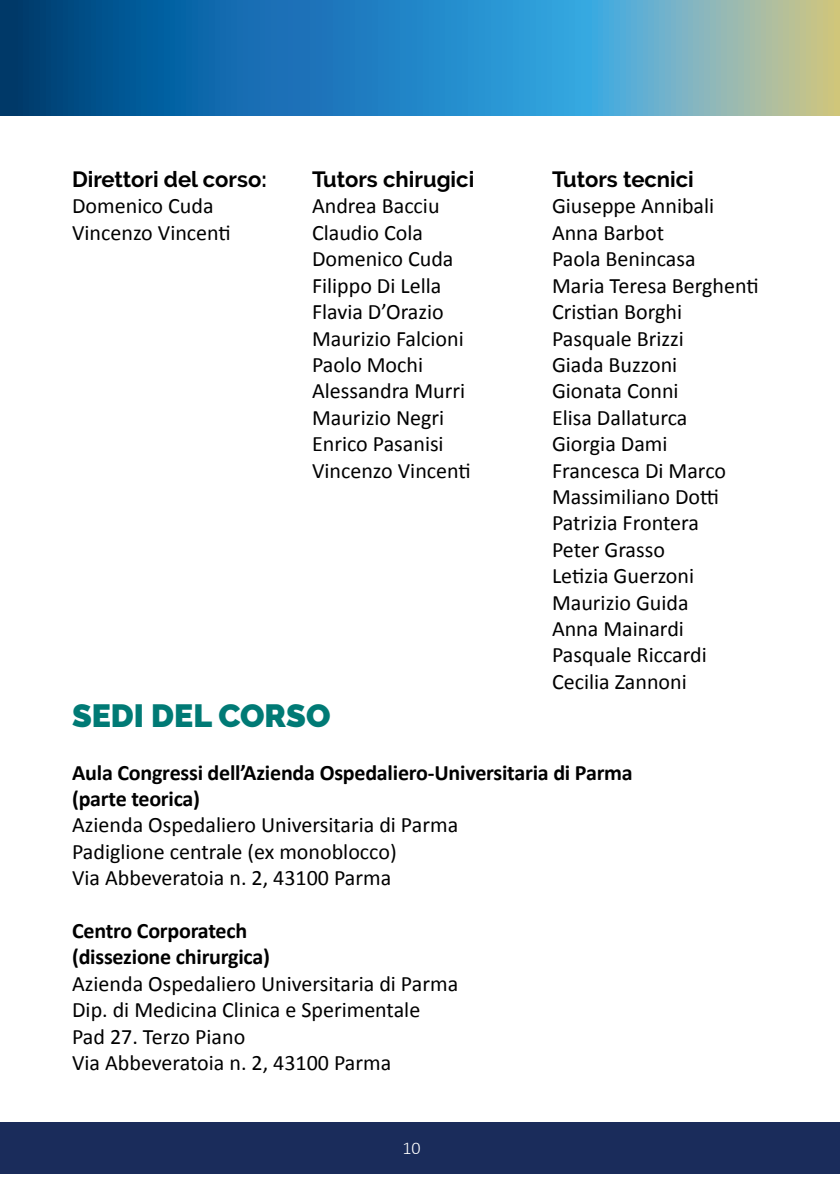
<style>
.page{position:relative;width:840px;height:1191px;background:#fff}
.page>*{position:absolute;margin:0;border:0;box-sizing:border-box;transform-origin:0 0}
.t1{font:900 32px "Raleway";color:#007a75}
.t2{font:22px/26.4px "Calibri";color:#000}
.t3{font:700 22px/26.4px "Calibri";letter-spacing:-.01em;color:#000}
.t4{font:700 22px "Raleway";color:#000}
.t5{font:300 18px "Calibri";color:#fff}
</style>
<div class="page">
<div style="left:0;top:1123px;width:839px;height:51px;background:#1a2c5b"></div>
<svg style="left:0;top:0;width:839px;height:115px;background:#3987b2"></svg>
<p class="t4" style="left:72px;top:167px;width:196px">Direttori del corso:</p>
<p class="t2" style="left:72px;top:192px;width:160px">Domenico Cuda<br>Vincenzo Vincenti</p>
<p class="t4" style="left:312px;top:167px;width:164px">Tutors chirugici</p>
<p class="t2" style="left:312px;top:192px;width:160px">Andrea Bacciu<br>Claudio Cola<br>Domenico Cuda<br>Filippo Di Lella<br>Flavia D’Orazio<br>Maurizio Falcioni<br>Paolo Mochi<br>Alessandra Murri<br>Maurizio Negri<br>Enrico Pasanisi<br>Vincenzo Vincenti</p>
<p class="t4" style="left:551px;top:167px;width:143px">Tutors tecnici</p>
<p class="t2" style="left:551px;top:192px;width:208px">Giuseppe Annibali<br>Anna Barbot<br>Paola Benincasa<br>Maria Teresa Berghenti<br>Cristian Borghi<br>Pasquale Brizzi<br>Giada Buzzoni<br>Gionata Conni<br>Elisa Dallaturca<br>Giorgia Dami<br>Francesca Di Marco<br>Massimiliano Dotti<br>Patrizia Frontera<br>Peter Grasso<br>Letizia Guerzoni<br>Maurizio Guida<br>Anna Mainardi<br>Pasquale Riccardi<br>Cecilia Zannoni</p>
<h1 class="t1" style="left:72px;top:697px;width:260px">SEDI DEL CORSO</h1>
<p class="t3" style="left:72px;top:758px;width:562px">Aula Congressi dell’Azienda Ospedaliero-Universitaria di Parma (parte teorica)</p>
<p class="t2" style="left:72px;top:811px;width:387px">Azienda Ospedaliero Universitaria di Parma<br>Padiglione centrale (ex monoblocco)<br>Via Abbeveratoia n. 2, 43100 Parma</p>
<p class="t3" style="left:72px;top:916px;width:199px">Centro Corporatech (dissezione chirurgica)</p>
<p class="t2" style="left:72px;top:969px;width:387px">Azienda Ospedaliero Universitaria di Parma Dip. di Medicina Clinica e Sperimentale Pad 27. Terzo Piano<br>Via Abbeveratoia n. 2, 43100 Parma</p>
<p class="t5" style="left:402px;top:1137px;width:20px">10</p>
</div>
